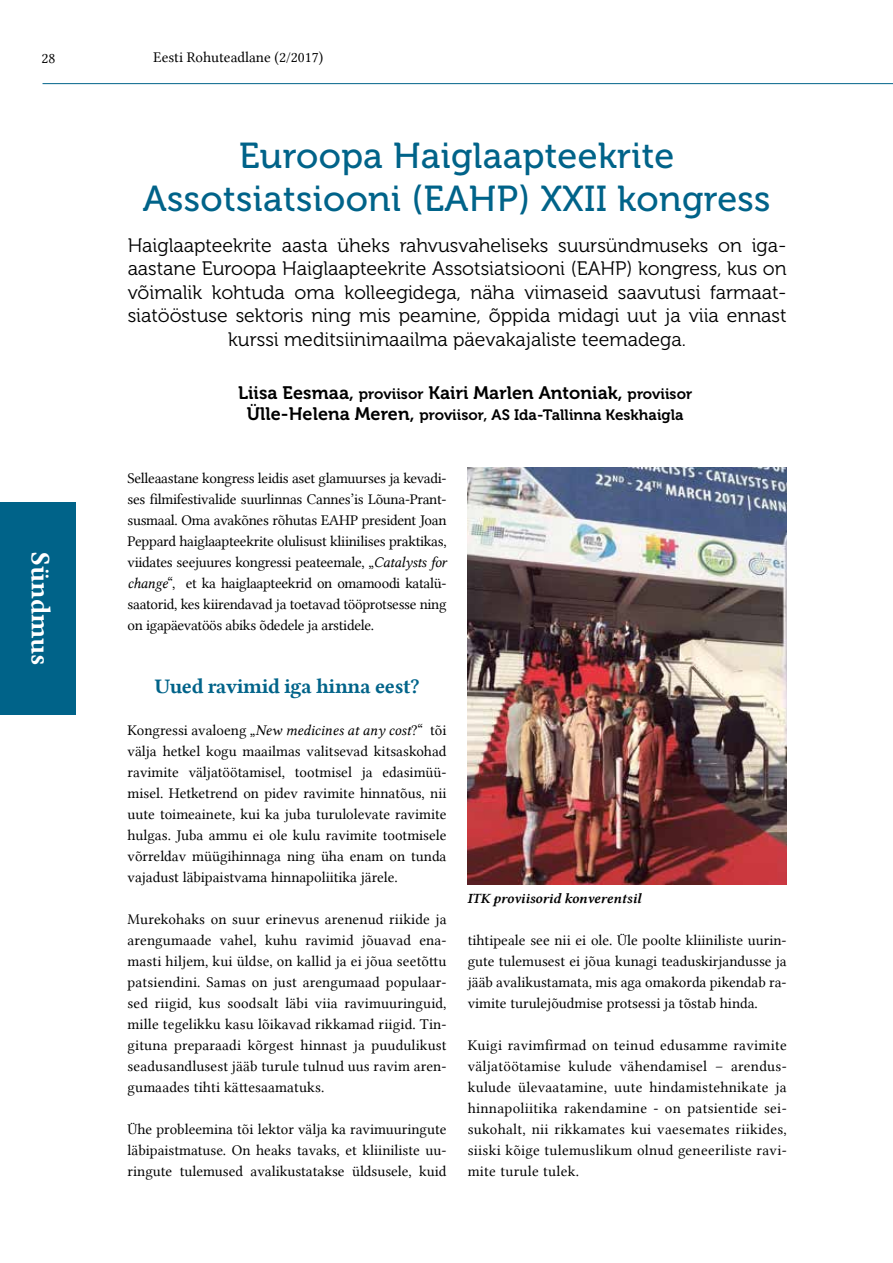
<style>
.page{position:relative;width:893px;height:1263px;background:#fff}
.page>*{position:absolute;margin:0;border:0;box-sizing:border-box;transform-origin:0 0}
.t1{font:36px/43.2px "Museo 500";letter-spacing:.01em;color:#006389;text-align:center}
.t2{font:27px "Lin Libertine B";color:#fff}
.t3{font:21px "Lin Libertine B";letter-spacing:-.02em;color:#006389}
.t4{font:19.5px/23.4px "Museo 300";color:#000;text-align:center}
.t5{font:18px "Museo 700";letter-spacing:.005em;color:#000}
.t6{font:15px/21px "Lin Libertine";color:#000;text-align:justify}
.t7{font:15px "Museo 700";letter-spacing:.005em;color:#000}
.t8{font:14.25px "Lin Libertine ZI";letter-spacing:-.01em;color:#000}
.s1{font-size:15px}
.s2{font-size:18px}
.s3{font-family:"Lin Libertine I"}
</style>
<div class="page">
<div style="left:0;top:502px;width:76px;height:212px;background:#006389"></div>
<hr style="left:43px;top:83px;width:850px;height:1px;background:#006389">
<img style="left:468px;top:468px;width:319px;height:416px">
<p class="t6" style="left:41px;top:47px;width:15px">28</p>
<p class="t6" style="left:153px;top:47px;width:171px">Eesti Rohuteadlane (2/2017)</p>
<h2 class="t2" style="left:59px;top:552px;width:115px;rotate:90deg">Sündmus</h2>
<h1 class="t1" style="left:143px;top:135px;width:629px">Euroopa Haiglaapteekrite<br>Assotsiatsiooni (EAHP) XXII kongress</h1>
<p class="t4" style="left:128px;top:234px;width:661px">Haiglaapteekrite aasta üheks rahvusvaheliseks suursündmuseks on iga&shy;aastane Euroopa Haiglaapteekrite Assotsiatsiooni (EAHP) kongress, kus on võimalik kohtuda oma kolleegidega, näha viimaseid saavutusi farmaat&shy;siatööstuse sektoris ning mis peamine, õppida midagi uut ja viia ennast kurssi meditsiinimaailma päevakajaliste teemadega.</p>
<p class="t5" style="left:238px;top:383px;width:456px">Liisa Eesmaa, <span class="s1">proviisor</span> Kairi Marlen Antoniak, <span class="s1">proviisor</span></p>
<p class="t7" style="left:247px;top:406px;width:438px"><span class="s2">Ülle-Helena Meren,</span> proviisor, AS Ida-Tallinna Keskhaigla</p>
<p class="t6" style="left:128px;top:468px;width:321px">Selleaastane kongress leidis aset glamuurses ja kevadi&shy;ses filmifestivalide suurlinnas Cannes’is Lõuna-Prant&shy;susmaal. Oma avakõnes rõhutas EAHP president Joan Peppard haiglaapteekrite olulisust kliinilises praktikas, viidates seejuures kongressi peateemale, „<span class="s3">Catalysts for change</span>“, et ka haiglaapteekrid on omamoodi katalü&shy;saatorid, kes kiirendavad ja toetavad tööprotsesse ning on igapäevatöös abiks õdedele ja arstidele.</p>
<h3 class="t3" style="left:155px;top:672px;width:266px">Uued ravimid iga hinna eest?</h3>
<p class="t6" style="left:128px;top:720px;width:320px">Kongressi avaloeng „<span class="s3">New medicines at any cost</span>?“ tõi välja hetkel kogu maailmas valitsevad kitsaskohad ravimite väljatöötamisel, tootmisel ja edasimüü&shy;misel. Hetketrend on pidev ravimite hinnatõus, nii uute toimeainete, kui ka juba turulolevate ravimite hulgas. Juba ammu ei ole kulu ravimite tootmisele võrreldav müügihinnaga ning üha enam on tunda vajadust läbipaistvama hinnapoliitika järele.</p>
<p class="t6" style="left:128px;top:909px;width:321px">Murekohaks on suur erinevus arenenud riikide ja arengumaade vahel, kuhu ravimid jõuavad ena&shy;masti hiljem, kui üldse, on kallid ja ei jõua seetõttu patsiendini. Samas on just arengumaad populaar&shy;sed riigid, kus soodsalt läbi viia ravimuuringuid, mille tegelikku kasu lõikavad rikkamad riigid. Tin&shy;gituna preparaadi kõrgest hinnast ja puudulikust seadusandlusest jääb turule tulnud uus ravim aren&shy;gumaades tihti kättesaamatuks.</p>
<p class="t6" style="left:128px;top:1119px;width:320px">Ühe probleemina tõi lektor välja ka ravimuuringute läbipaistmatuse. On heaks tavaks, et kliiniliste uu&shy;ringute tulemused avalikustatakse üldsusele, kuid</p>
<p class="t8" style="left:467px;top:890px;width:176px">ITK proviisorid konverentsil</p>
<p class="t6" style="left:468px;top:930px;width:320px">tihtipeale see nii ei ole. Üle poolte kliiniliste uurin&shy;gute tulemusest ei jõua kunagi teaduskirjandusse ja jääb avalikustamata, mis aga omakorda pikendab ra&shy;vimite turulejõudmise protsessi ja tõstab hinda.</p>
<p class="t6" style="left:468px;top:1035px;width:321px">Kuigi ravimfirmad on teinud edusamme ravimite väljatöötamise kulude vähendamisel – arendus&shy;kulude ülevaatamine, uute hindamistehnikate ja hinnapoliitika rakendamine - on patsientide sei&shy;sukohalt, nii rikkamates kui vaesemates riikides, siiski kõige tulemuslikum olnud geneeriliste ravi&shy;mite turule tulek.</p>
</div>
